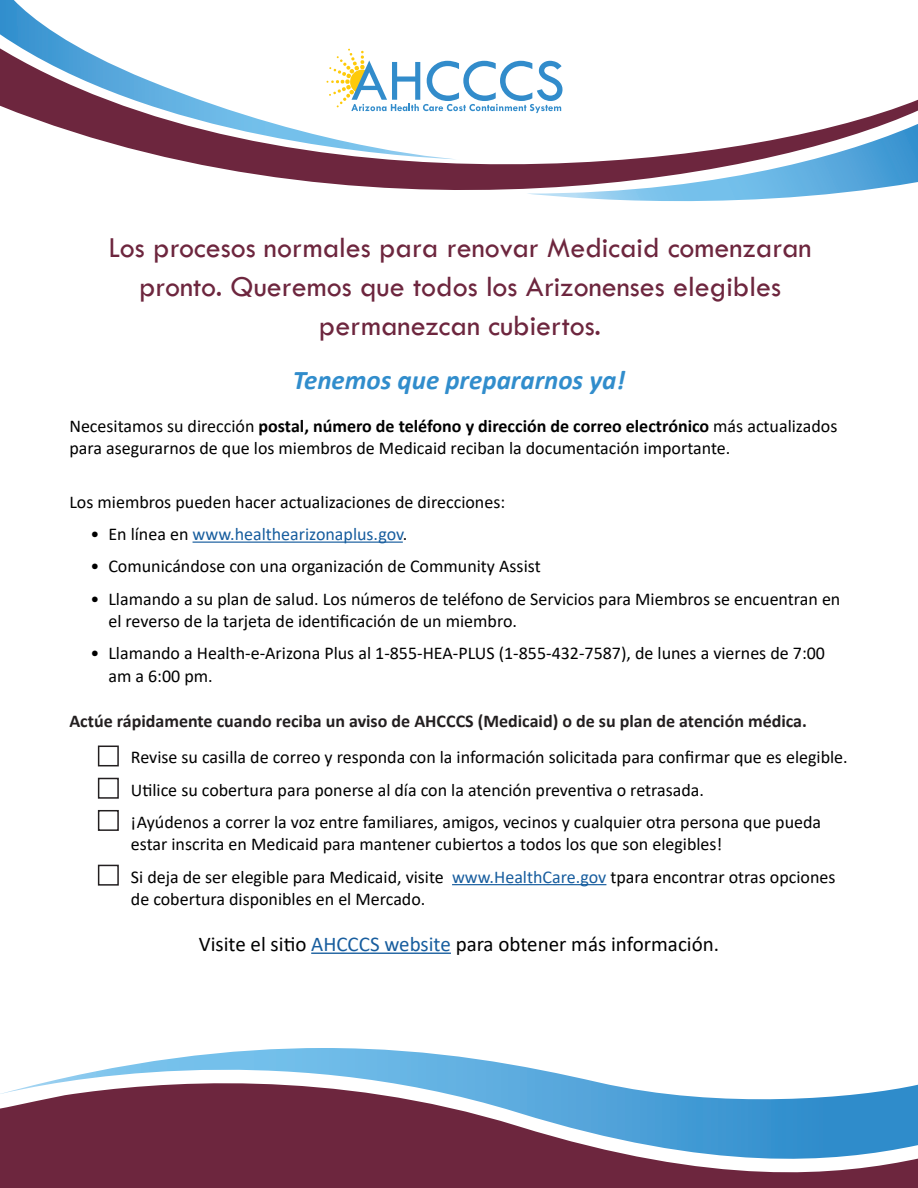
<style>
.page{position:relative;width:918px;height:1188px;background:#fff}
.page>*{position:absolute;margin:0;border:0;box-sizing:border-box;transform-origin:0 0}
.t1{font:30px/39px "Tw Cen";color:#6d263e;text-align:center}
.t2{font:italic 700 27px "Calibri";color:#318dcc}
.t3{font:21px "Calibri";color:#000}
.t4{font:18px/22.5px "Calibri";color:#000}
.t5{font:700 18px "Calibri";color:#231f20}
.t6{font:18px "Calibri";color:#175d9e}
.s1{font-weight:700}
.s2{color:#000}
.s3{color:#175d9e}
</style>
<div class="page">
<svg style="left:108px;top:1048px;width:427px;height:21px"></svg>
<svg style="left:179px;top:99px;width:739px;height:91px"></svg>
<svg style="left:527px;top:124px;width:391px;height:78px"></svg>
<svg style="left:0;top:0;width:461px;height:160px"></svg>
<svg style="left:0;top:1069px;width:918px;height:119px;fill:#6d263e"></svg>
<svg style="left:326px;top:49px;width:237px;height:64px"></svg>
<hr style="left:193px;top:542px;width:210px;height:1px;background:#175d9e">
<hr style="left:452px;top:884px;width:154px;height:1px;background:#175d9e">
<hr style="left:311px;top:953px;width:140px;height:1px;background:#175d9e">
<div style="left:98px;top:746px;width:21px;height:20px;border:2px solid #231f20"></div>
<div style="left:98px;top:778px;width:21px;height:21px;border:2px solid #231f20"></div>
<div style="left:98px;top:810px;width:21px;height:21px;border:2px solid #231f20"></div>
<div style="left:98px;top:865px;width:21px;height:21px;border:2px solid #231f20"></div>
<p class="t1" style="left:108px;top:228px;width:705px">Los procesos normales para renovar Medicaid comenzaran pronto. Queremos que todos los Arizonenses elegibles permanezcan cubiertos.</p>
<p class="t2" style="left:293px;top:361px;width:334px">Tenemos que prepararnos ya!</p>
<p class="t4" style="left:69px;top:414px;width:770px">Necesitamos su dirección <span class="s1">postal, número de teléfono y dirección de correo electrónico</span> más actualizados para asegurarnos de que los miembros de Medicaid reciban la documentación importante.</p>
<p class="t4" style="left:69px;top:490px;width:437px">Los miembros pueden hacer actualizaciones de direcciones:</p>
<p class="t6" style="left:90px;top:522px;width:318px"><span class="s2">• En línea en</span> www.healthearizonaplus.gov<span class="s2">.</span></p>
<p class="t4" style="left:90px;top:555px;width:452px">• Comunicándose con una organización de Community Assist</p>
<p class="t4" style="left:108px;top:587px;width:734px;text-indent:-18px">• Llamando a su plan de salud. Los números de teléfono de Servicios para Miembros se encuentran en el reverso de la tarjeta de identificación de un miembro.</p>
<p class="t4" style="left:108px;top:642px;width:718px;text-indent:-18px">• Llamando a Health-e-Arizona Plus al 1-855-HEA-PLUS (1-855-432-7587), de lunes a viernes de 7:00 am a 6:00 pm.</p>
<p class="t5" style="left:69px;top:709px;width:739px">Actúe rápidamente cuando reciba un aviso de AHCCCS (Medicaid) o de su plan de atención médica.</p>
<p class="t4" style="left:131px;top:746px;width:718px">Revise su casilla de correo y responda con la información solicitada para confirmar que es elegible.</p>
<p class="t4" style="left:131px;top:778px;width:575px">Utilice su cobertura para ponerse al día con la atención preventiva o retrasada.</p>
<p class="t4" style="left:131px;top:810px;width:692px">¡Ayúdenos a correr la voz entre familiares, amigos, vecinos y cualquier otra persona que pueda estar inscrita en Medicaid para mantener cubiertos a todos los que son elegibles!</p>
<p class="t4" style="left:131px;top:865px;width:706px">Si deja de ser elegible para Medicaid, visite <span class="s3">www.HealthCare.gov</span> tpara encontrar otras opciones de cobertura disponibles en el Mercado.</p>
<p class="t3" style="left:199px;top:929px;width:522px">Visite el sitio <span class="s3">AHCCCS website</span> para obtener más información.</p>
</div>
